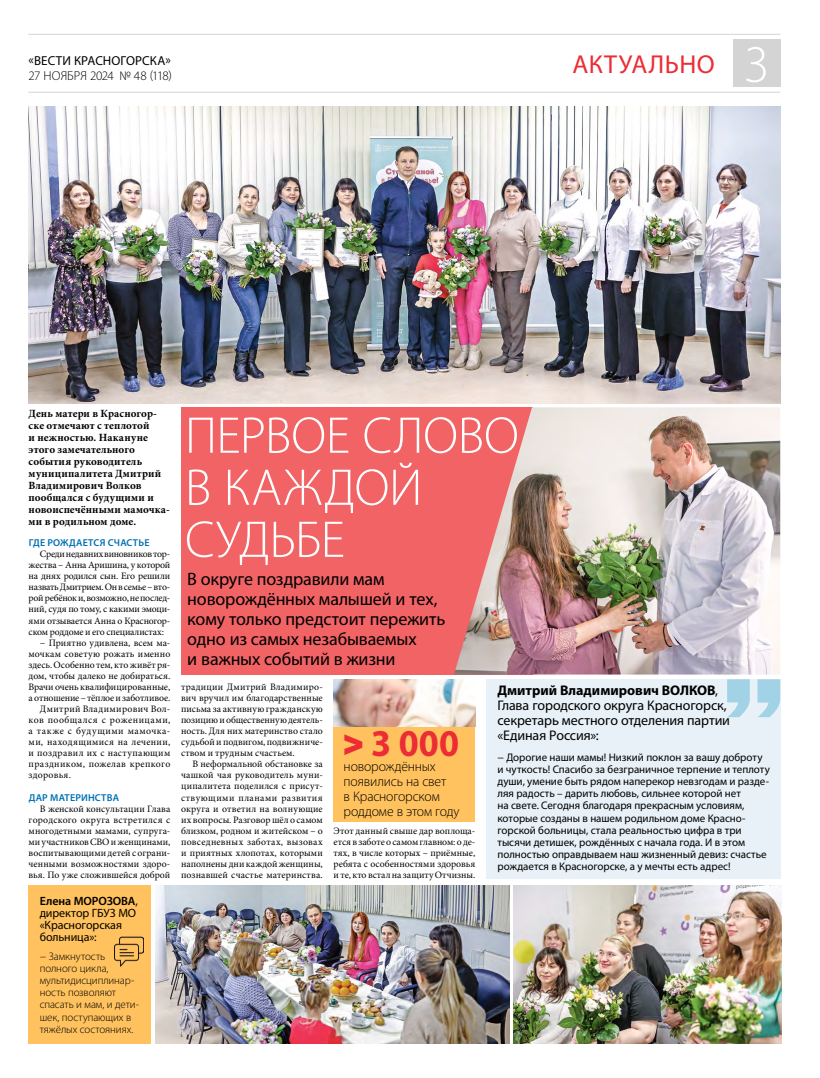
<style>
.page{position:relative;width:820px;height:1078px;background:#fff}
.page>*{position:absolute;margin:0;border:0;box-sizing:border-box;transform-origin:0 0}
.t1{font:300 53px "Myriad Pro";color:#fff}
.t2{font:300 52px/52px "Myriad Pro";letter-spacing:-.005em;color:#fff}
.t3{font:700 38px "Myriad Pro";color:#ec2d35;scale:.95 1}
.t4{font:26px "Myriad Pro";letter-spacing:.02em;color:#ec2d35}
.t5{font:18px/20px "Myriad Pro";letter-spacing:-.01em;color:#000}
.t6{font:14px/15px "Myriad Pro";letter-spacing:-.01em;color:#000}
.t7{font:300 14px/15px "Myriad Pro";letter-spacing:-.015em;color:#000}
.t8{font:300 13px "Myriad Pro";letter-spacing:-.015em;color:#000}
.t9{font:13px "Myriad Pro";letter-spacing:.01em;color:#000}
.t10{font:12px/12px "Myriad Pro";letter-spacing:-.01em;color:#000}
.t11{font:11px/12.2px "Myriad Pro";letter-spacing:-.005em;color:#000}
.t12{font:700 11px/12px "Minion Pro";letter-spacing:.015em;color:#000}
.t13{font:300 11px/12px "Myriad Pro";letter-spacing:-.005em;color:#000}
.t14{font:600 10px "Myriad Pro";letter-spacing:.015em;color:#0071b3}
.t15{font:9.8px/11.1px "Minion Pro";color:#000;text-align:justify}
.t16{font:9.8px "Minion Pro";letter-spacing:.04em;color:#000}
.t17{font:9.8px "Minion Pro";letter-spacing:-.03em;color:#000}
.t18{font:9.8px "Minion Pro";letter-spacing:-.02em;color:#000}
.t19{font:9.8px "Minion Pro";letter-spacing:.02em;color:#000}
.t20{font:9.8px "Minion Pro";letter-spacing:.03em;color:#000}
.t21{font:9.8px "Minion Pro";letter-spacing:.045em;color:#000}
.t22{font:9.8px "Minion Pro";letter-spacing:.055em;color:#000}
.s1{font-weight:600}
.s2{font-family:"Plumb Black C";font-weight:400}
.s3{font-weight:700}
</style>
<div class="page">
<hr style="left:28px;top:92px;width:752px;height:1px;background:#d4d4d5">
<hr style="left:28px;top:34px;width:752px;height:1px;background:#d4d4d5">
<div style="left:732px;top:40px;width:48px;height:47px;background:#d4d4d5"></div>
<div style="left:333px;top:726px;width:142px;height:96px;background:#ffc25e"></div>
<div style="left:181px;top:407px;width:351px;height:267px;background:#f16365"></div>
<img style="left:513px;top:885px;width:268px;height:158px">
<div style="left:486px;top:679px;width:294px;height:199px;background:#e8f1f7"></div>
<svg style="left:727px;top:679px;width:52px;height:38px"></svg>
<img style="left:29px;top:106px;width:751px;height:297px">
<img style="left:454px;top:407px;width:326px;height:267px">
<img style="left:333px;top:679px;width:142px;height:47px">
<img style="left:155px;top:885px;width:354px;height:158px">
<div style="left:28px;top:885px;width:122px;height:158px;background:#ffc25e"></div>
<img style="left:114px;top:936px;width:30px;height:30px">
<h3 class="t9" style="left:29px;top:53px;width:144px">«ВЕСТИ КРАСНОГОРСКА»</h3>
<h3 class="t8" style="left:28px;top:68px;width:145px">27 НОЯБРЯ 2024 № 48 (118)</h3>
<h3 class="t4" style="left:572px;top:48px;width:144px">АКТУАЛЬНО</h3>
<h1 class="t1" style="left:743px;top:32px;width:27px">3</h1>
<p class="t12" style="left:29px;top:407px;width:143px">День матери в Красногор&shy;ске отмечают с теплотой<br>и нежностью. Накануне этого замечательного события руководитель муниципалитета Дмитрий<br>Владимирович Волков пообщался с будущими и новоиспечёнными мамочка&shy;ми в родильном доме.</p>
<p class="t14" style="left:29px;top:536px;width:122px">ГДЕ РОЖДАЕТСЯ СЧАСТЬЕ</p>
<p class="t17" style="left:40px;top:547px;width:132px">Среди недавних виновников тор-</p>
<p class="t15" style="left:29px;top:559px;width:143px">жества – Анна Аришина, у которой</p>
<p class="t15" style="left:29px;top:570px;width:143px">на днях родился сын. Его решили</p>
<p class="t18" style="left:29px;top:580px;width:143px">назвать Дмитрием. Он в семье – вто-</p>
<p class="t17" style="left:29px;top:591px;width:143px">рой ребёнок и, возможно, не послед-</p>
<p class="t15" style="left:29px;top:603px;width:143px">ний, судя по тому, с какими эмоци-</p>
<p class="t15" style="left:29px;top:614px;width:143px">ями отзывается Анна о Красногор-</p>
<p class="t18" style="left:29px;top:624px;width:137px">ском роддоме и его специалистах:</p>
<p class="t15" style="left:40px;top:637px;width:132px">− Приятно удивлена, всем ма-</p>
<p class="t19" style="left:29px;top:647px;width:143px">мочкам советую рожать именно</p>
<p class="t15" style="left:29px;top:659px;width:143px">здесь. Особенно тем, кто живёт ря-</p>
<p class="t15" style="left:29px;top:670px;width:143px">дом, чтобы далеко не добираться.</p>
<p class="t15" style="left:29px;top:681px;width:143px">Врачи очень квалифицированные,</p>
<p class="t15" style="left:29px;top:692px;width:143px">а отношение – тёплое и заботливое.</p>
<p class="t16" style="left:40px;top:702px;width:132px">Дмитрий Владимирович Вол-</p>
<p class="t21" style="left:29px;top:713px;width:143px">ков пообщался с роженицами,</p>
<p class="t22" style="left:29px;top:724px;width:143px">а также с будущими мамочка-</p>
<p class="t16" style="left:29px;top:735px;width:143px">ми, находящимися на лечении,</p>
<p class="t16" style="left:29px;top:746px;width:143px">и поздравил их с наступающим</p>
<p class="t20" style="left:29px;top:757px;width:143px">праздником, пожелав крепкого</p>
<p class="t19" style="left:29px;top:768px;width:44px">здоровья.</p>
<p class="t14" style="left:29px;top:790px;width:92px">ДАР МАТЕРИНСТВА</p>
<p class="t15" style="left:29px;top:802px;width:143px;text-indent:11px">В женской консультации Глава городского округа встретился с многодетными мамами, супруга&shy;ми участников СВО и женщинами, воспитывающими детей с ограни&shy;ченными возможностями здоро&shy;вья. По уже сложившейся доброй</p>
<p class="t10" style="left:40px;top:894px;width:100px"><span class="s1">Елена МОРОЗОВА</span>, директор ГБУЗ МО «Красногорская больница»:</p>
<p class="t13" style="left:40px;top:950px;width:101px">− Замкнутость полного цикла, мультидисциплинар&shy;ность позволяют спасать и мам, и дети&shy;шек, поступающих в тяжёлых состояниях.</p>
<h2 class="t2" style="left:185px;top:409px;width:335px">ПЕРВОЕ СЛОВО<br>В КАЖДОЙ<br>СУДЬБЕ</h2>
<h3 class="t5" style="left:187px;top:568px;width:259px">В округе поздравили мам новорождённых малышей и тех, кому только предстоит пережить одно из самых незабываемых<br>и важных событий в жизни</h3>
<p class="t15" style="left:181px;top:681px;width:143px">традиции Дмитрий Владимиро&shy;вич вручил им благодарственные письма за активную гражданскую позицию и общественную деятель&shy;ность. Для них материнство стало судьбой и подвигом, подвижниче&shy;ством и трудным счастьем.</p>
<p class="t15" style="left:181px;top:758px;width:143px;text-indent:11px">В неформальной обстановке за чашкой чая руководитель муни&shy;ципалитета поделился с присут&shy;ствующими планами развития округа и ответил на волнующие их вопросы. Разговор шёл о самом близком, родном и житейском – о повседневных заботах, вызовах и приятных хлопотах, которыми наполнены дни каждой женщины, познавшей счастье материнства.</p>
<h3 class="t3" style="left:343px;top:718px;width:123px"><span class="s2">&gt;</span>3000</h3>
<h3 class="t7" style="left:343px;top:758px;width:117px">новорождённых появились на свет<br>в Красногорском роддоме в этом году</h3>
<p class="t15" style="left:333px;top:824px;width:143px">Этот данный свыше дар воплоща&shy;ется в заботе о самом главном: о де&shy;тях, в числе которых – приёмные, ребята с особенностями здоровья и те, кто встал на защиту Отчизны.</p>
<h3 class="t6" style="left:497px;top:682px;width:234px"><span class="s3">Дмитрий Владимирович ВОЛКОВ</span>,<br>Глава городского округа Красногорск, секретарь местного отделения партии «Единая Россия»:</h3>
<p class="t11" style="left:497px;top:750px;width:274px">− Дорогие наши мамы! Низкий поклон за вашу доброту и чуткость! Спасибо за безграничное терпение и теплоту души, умение быть рядом наперекор невзгодам и разде&shy;ляя радость – дарить любовь, сильнее которой нет<br>на свете. Сегодня благодаря прекрасным условиям, которые созданы в нашем родильном доме Красно&shy;горской больницы, стала реальностью цифра в три тысячи детишек, рождённых с начала года. И в этом полностью оправдываем наш жизненный девиз: счастье рождается в Красногорске, а у мечты есть адрес!</p>
</div>
